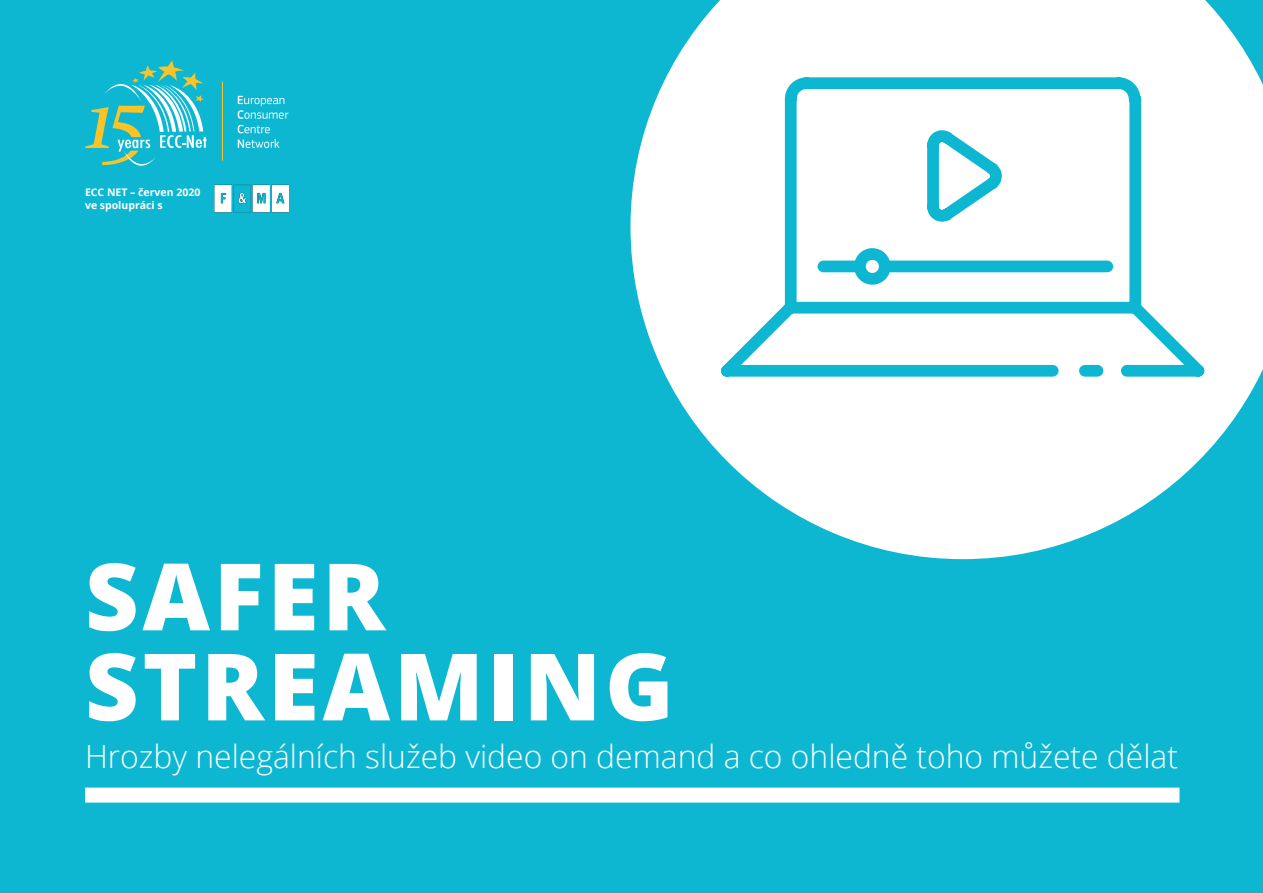
<style>
.page{position:relative;width:1263px;height:893px;background:#0db7d2}
.page>*{position:absolute;margin:0;border:0;box-sizing:border-box;transform-origin:0 0}
.t1{font:800 93px/90px "Open Sans";letter-spacing:.04em;color:#fff}
.t2{font:300 31.8px "Open Sans";color:#fff}
.t3{font:700 10.5px/12.6px "Open Sans";color:#fff}
</style>
<div class="page">
<svg style="left:85px;top:60px;width:122px;height:106px"></svg>
<svg style="left:238px;top:96px;width:50px;height:23px"></svg>
<svg style="left:238px;top:125px;width:32px;height:8px"></svg>
<svg style="left:238px;top:139px;width:41px;height:9px"></svg>
<hr style="left:222px;top:82px;width:1px;height:79px;background:#fac428">
<img style="left:214px;top:185px;width:74px;height:28px">
<svg style="left:630px;top:0;width:633px;height:559px;fill:#fff"></svg>
<svg style="left:710px;top:71px;width:505px;height:316px;background:#d9f3f8"></svg>
<div style="left:823px;top:261px;width:284px;height:11px;background:#0db7d2"></div>
<div style="left:854px;top:248px;width:37px;height:37px;background:#fff;border:12px solid #0db7d2;border-radius:50%"></div>
<svg style="left:917px;top:121px;width:91px;height:110px"></svg>
<div style="left:85px;top:788px;width:1094px;height:15px;background:#fff"></div>
<p class="t3" style="left:85px;top:186px;width:117px">ECC NET – červen 2020 ve spolupráci s</p>
<h1 class="t1" style="left:85px;top:547px;width:590px">SAFER<br>STREAMING</h1>
<p class="t2" style="left:85px;top:735px;width:1094px">Hrozby nelegálních služeb video on demand a co ohledně toho můžete dělat</p>
</div>
